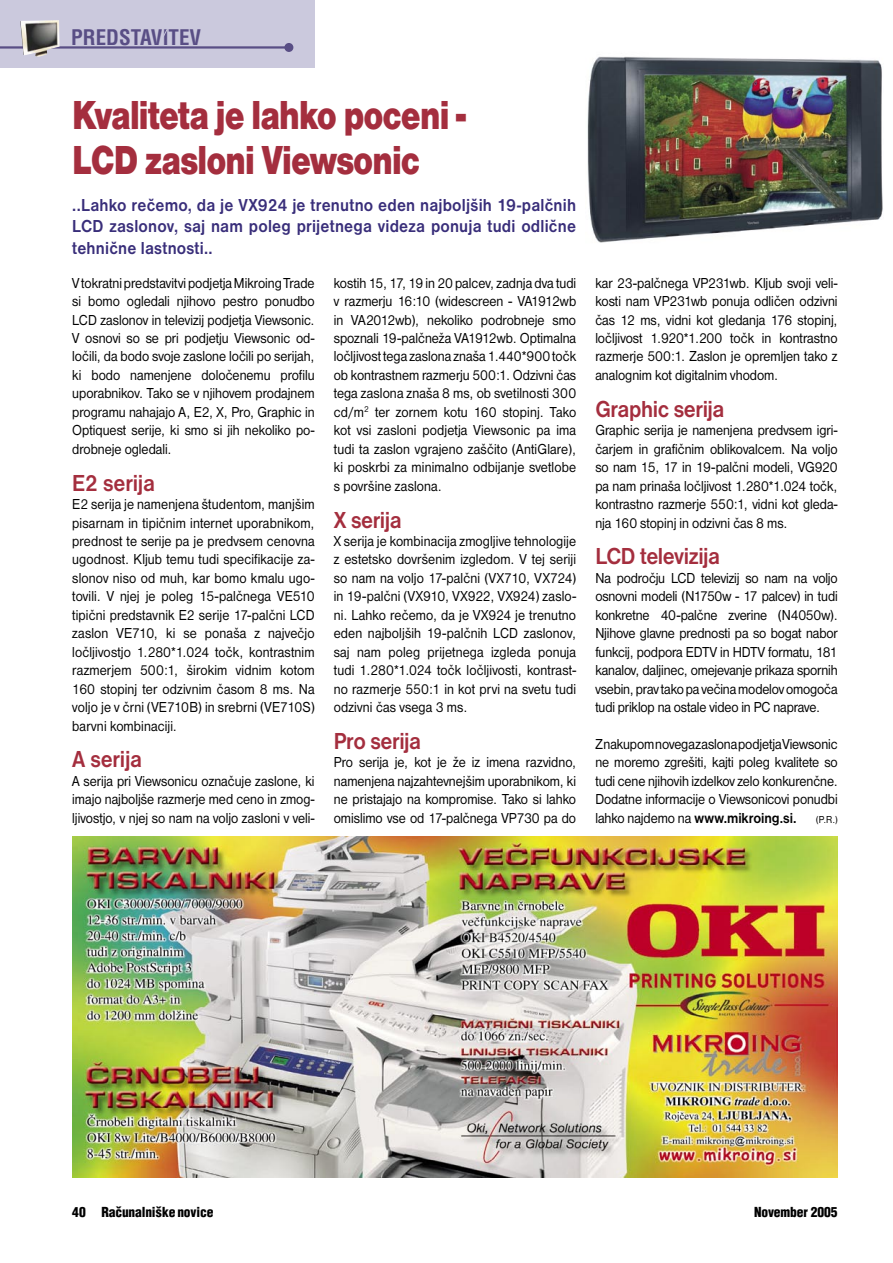
<style>
.page{position:relative;width:893px;height:1263px;background:#fff}
.page>*{position:absolute;margin:0;border:0;box-sizing:border-box;transform-origin:0 0}
.Predstavitev_Naslov{font:42px "Nimbus San DEE Blac";letter-spacing:-.025em;color:#a42e3e;scale:.8 1}
.Predstavitev_Vsebina{font:700 24px "Nimbus San DEE";letter-spacing:-.02em;color:#a42e3e;scale:.9 1}
.t1{font:700 condensed 21px "SS Helvetica";color:#594e85}
.Predstavitev_Podnaslov{font:700 18px/21.6px "Nimbus San DEE";letter-spacing:.01em;color:#392e7a;text-align:justify;scale:.9 1}
.Predstavitev_Vsebina-2{font:15px/18.5px "Nimbus San DEE";color:#000;text-align:justify;scale:.9 1}
.t2{font:900 condensed 13.5px "SS Helvetica";letter-spacing:-.01em;color:#000}
.Predstavitev_Vsebina-3{font:10.5px "Nimbus San DEE";color:#000;scale:.9 1}
.s1{font-weight:700}
</style>
<div class="page">
<div style="left:0;top:0;width:315px;height:68px;background:#cbc9dd"></div>
<hr style="left:0;top:46px;width:289px;height:3px;background:#594e85">
<div style="left:284px;top:43px;width:9px;height:9px;background:#594e85;border-radius:50%"></div>
<img style="left:20px;top:20px;width:40px;height:37px">
<img style="left:587px;top:56px;width:296px;height:187px">
<img style="left:72px;top:836px;width:766px;height:342px">
<p class="t1" style="left:71px;top:24px;width:131px">PREDSTAVITEV</p>
<p class="Predstavitev_Naslov" style="left:72px;top:91px;width:494px">Kvaliteta je lahko poceni -</p>
<p class="Predstavitev_Naslov" style="left:72px;top:136px;width:436px">LCD zasloni Viewsonic</p>
<p class="Predstavitev_Podnaslov" style="left:72px;top:194px;width:561px">..Lahko rečemo, da je VX924 je trenutno eden najboljših 19-palčnih LCD zaslonov, saj nam poleg prijetnega videza ponuja tudi odlične tehnične lastnosti..</p>
<p class="Predstavitev_Vsebina-2" style="left:334px;top:274px;width:271px">kostih 15, 17, 19 in 20 palcev, zadnja dva tudi v razmerju 16:10 (widescreen - VA1912wb in VA2012wb), nekoliko podrobneje smo spoznali 19-palčneža VA1912wb. Optimalna ločljivost tega zaslona znaša 1.440*900 točk ob kontrastnem razmerju 500:1. Odzivni čas tega zaslona znaša 8 ms, ob svetilnosti 300 cd/m<sup>2</sup> ter zornem kotu 160 stopinj. Tako kot vsi zasloni podjetja Viewsonic pa ima tudi ta zaslon vgrajeno zaščito (AntiGlare), ki poskrbi za minimalno odbijanje svetlobe s površine zaslona.</p>
<p class="Predstavitev_Vsebina" style="left:334px;top:506px;width:77px">X serija</p>
<p class="Predstavitev_Vsebina-2" style="left:334px;top:532px;width:271px">X serija je kombinacija zmogljive tehnologije z estetsko dovršenim izgledom. V tej seriji so nam na voljo 17-palčni (VX710, VX724) in 19-palčni (VX910, VX922, VX924) zaslo&shy;ni. Lahko rečemo, da je VX924 je trenutno eden najboljših 19-palčnih LCD zaslonov, saj nam poleg prijetnega izgleda ponuja tudi 1.280*1.024 točk ločljivosti, kontrast&shy;no razmerje 550:1 in kot prvi na svetu tudi odzivni čas vsega 3 ms.</p>
<p class="Predstavitev_Vsebina" style="left:334px;top:727px;width:98px">Pro serija</p>
<p class="Predstavitev_Vsebina-2" style="left:334px;top:753px;width:271px">Pro serija je, kot je že iz imena razvidno, namenjena najzahtevnejšim uporabnikom, ki ne pristajajo na kompromise. Tako si lahko omislimo vse od 17-palčnega VP730 pa do</p>
<p class="Predstavitev_Vsebina-2" style="left:72px;top:274px;width:271px">V tokratni predstavitvi podjetja Mikroing Trade si bomo ogledali njihovo pestro ponudbo LCD zaslonov in televizij podjetja Viewsonic.<br>V osnovi so se pri podjetju Viewsonic od&shy;ločili, da bodo svoje zaslone ločili po serijah, ki bodo namenjene določenemu profilu uporabnikov. Tako se v njihovem prodajnem programu nahajajo A, E2, X, Pro, Graphic in Optiquest serije, ki smo si jih nekoliko po&shy;drobneje ogledali.</p>
<p class="Predstavitev_Vsebina" style="left:72px;top:469px;width:93px">E2 serija</p>
<p class="Predstavitev_Vsebina-2" style="left:72px;top:495px;width:271px">E2 serija je namenjena študentom, manjšim pisarnam in tipičnim internet uporabnikom, prednost te serije pa je predvsem cenovna ugodnost. Kljub temu tudi specifikacije za&shy;slonov niso od muh, kar bomo kmalu ugo&shy;tovili. V njej je poleg 15-palčnega VE510 tipični predstavnik E2 serije 17-palčni LCD zaslon VE710, ki se ponaša z največjo ločljivostjo 1.280*1.024 točk, kontrastnim razmerjem 500:1, širokim vidnim kotom 160 stopinj ter odzivnim časom 8 ms. Na voljo je v črni (VE710B) in srebrni (VE710S) barvni kombinaciji.</p>
<p class="Predstavitev_Vsebina" style="left:72px;top:746px;width:79px">A serija</p>
<p class="Predstavitev_Vsebina-2" style="left:72px;top:772px;width:271px">A serija pri Viewsonicu označuje zaslone, ki imajo najboljše razmerje med ceno in zmog&shy;ljivostjo, v njej so nam na voljo zasloni v veli-</p>
<p class="Predstavitev_Vsebina-2" style="left:595px;top:274px;width:271px">kar 23-palčnega VP231wb. Kljub svoji veli&shy;kosti nam VP231wb ponuja odličen odzivni čas 12 ms, vidni kot gledanja 176 stopinj, ločljivost 1.920*1.200 točk in kontrastno razmerje 500:1. Zaslon je opremljen tako z analognim kot digitalnim vhodom.</p>
<p class="Predstavitev_Vsebina" style="left:595px;top:395px;width:145px">Graphic serija</p>
<p class="Predstavitev_Vsebina-2" style="left:595px;top:421px;width:271px">Graphic serija je namenjena predvsem igri&shy;čarjem in grafičnim oblikovalcem. Na voljo so nam 15, 17 in 19-palčni modeli, VG920 pa nam prinaša ločljivost 1.280*1.024 točk, kontrastno razmerje 550:1, vidni kot gleda&shy;nja 160 stopinj in odzivni čas 8 ms.</p>
<p class="Predstavitev_Vsebina" style="left:595px;top:543px;width:140px">LCD televizija</p>
<p class="Predstavitev_Vsebina-2" style="left:595px;top:569px;width:271px">Na področju LCD televizij so nam na voljo osnovni modeli (N1750w - 17 palcev) in tudi konkretne 40-palčne zverine (N4050w).<br>Njihove glavne prednosti pa so bogat nabor funkcij, podpora EDTV in HDTV formatu, 181 kanalov, daljinec, omejevanje prikaza spornih vsebin, prav tako pa večina modelov omogoča tudi priklop na ostale video in PC naprave.</p>
<p class="Predstavitev_Vsebina-2" style="left:595px;top:735px;width:271px">Z nakupom novega zaslona podjetja Viewsonic ne moremo zgrešiti, kajti poleg kvalitete so tudi cene njihovih izdelkov zelo konkurenčne.<br>Dodatne informacije o Viewsonicovi ponudbi lahko najdemo na <span class="s1">www.mikroing.si.</span></p>
<p class="Predstavitev_Vsebina-3" style="left:816px;top:813px;width:26px">(P.R.)</p>
<p class="t2" style="left:72px;top:1204px;width:143px">40 Ra~unalni{ke novice</p>
<p class="t2" style="left:754px;top:1204px;width:85px">November 2005</p>
</div>
